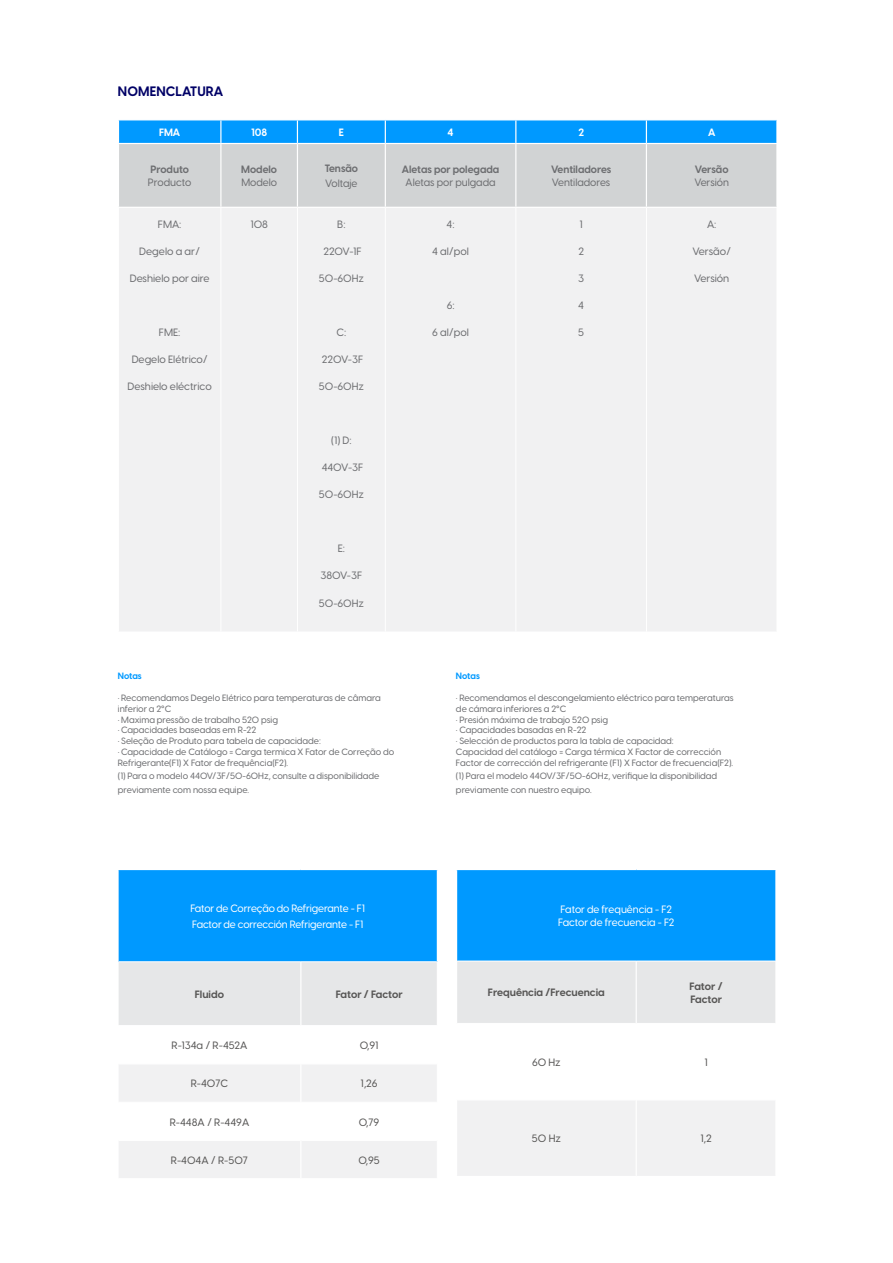
<style>
.page{position:relative;width:893px;height:1263px;background:#fff}
.page>*{position:absolute;margin:0;border:0;box-sizing:border-box;transform-origin:0 0}
.t1{font:700 13.5px "Visby CF";letter-spacing:.01em;color:#006}
.t2{font:500 10.5px "Visby CF";color:#6d6e71}
.t3{font:500 10.5px "Visby CF";letter-spacing:-.01em;color:#fff}
.t4{font:500 10.5px "Visby CF";color:#575655}
.t5{font:700 10.5px "Visby CF";color:#6d6e71}
.t6{font:700 10.5px "Visby CF";color:#575655}
.t7{font:700 10.5px "Visby CF";color:#fff}
.t8{font:500 9px/10.8px "Visby CF";color:#6d6e71}
.t9{font:700 9px "Visby CF";color:#09f}
</style>
<div class="page">
<div style="left:119px;top:208px;width:657px;height:423px;background:#f1f1f2"></div>
<div style="left:222px;top:208px;width:424px;height:423px;background:#f1f1f2"></div>
<hr style="left:221px;top:208px;width:1px;height:423px;background:#fff">
<hr style="left:297px;top:208px;width:1px;height:423px;background:#fff">
<hr style="left:385px;top:208px;width:1px;height:423px;background:#fff">
<hr style="left:516px;top:208px;width:1px;height:423px;background:#fff">
<hr style="left:646px;top:208px;width:1px;height:423px;background:#fff">
<svg style="left:119px;top:121px;width:658px;height:86px;background:#9ec6e0"></svg>
<div style="left:457px;top:869px;width:319px;height:92px;background:#09f"></div>
<svg style="left:457px;top:962px;width:318px;height:214px"></svg>
<hr style="left:457px;top:1023px;width:179px;height:1px;background:#fff">
<hr style="left:637px;top:1023px;width:138px;height:1px;background:#fff">
<hr style="left:457px;top:1100px;width:179px;height:1px;background:#fff">
<hr style="left:637px;top:1100px;width:138px;height:1px;background:#fff">
<hr style="left:456px;top:869px;width:180px;height:1px;background:#fff">
<hr style="left:636px;top:869px;width:140px;height:1px;background:#fff">
<hr style="left:636px;top:961px;width:1px;height:62px;background:#fff">
<hr style="left:636px;top:1023px;width:1px;height:77px;background:#fff">
<hr style="left:636px;top:1100px;width:1px;height:76px;background:#fff">
<hr style="left:775px;top:870px;width:1px;height:91px;background:#fff">
<div style="left:118px;top:869px;width:319px;height:93px;background:#09f"></div>
<svg style="left:119px;top:962px;width:318px;height:216px"></svg>
<hr style="left:119px;top:961px;width:182px;height:1px;background:#fff">
<hr style="left:301px;top:961px;width:136px;height:1px;background:#fff">
<hr style="left:119px;top:1064px;width:181px;height:1px;background:#fff">
<hr style="left:301px;top:1064px;width:136px;height:1px;background:#fff">
<hr style="left:119px;top:1102px;width:181px;height:1px;background:#fff">
<hr style="left:301px;top:1102px;width:136px;height:1px;background:#fff">
<hr style="left:119px;top:1140px;width:181px;height:1px;background:#fff">
<hr style="left:301px;top:1140px;width:136px;height:1px;background:#fff">
<hr style="left:117px;top:1025px;width:184px;height:1px;background:#fff">
<hr style="left:301px;top:1025px;width:137px;height:1px;background:#fff">
<hr style="left:117px;top:869px;width:184px;height:1px;background:#fff">
<hr style="left:117px;top:870px;width:2px;height:92px;background:#fff">
<hr style="left:301px;top:869px;width:137px;height:1px;background:#fff">
<hr style="left:300px;top:1026px;width:1px;height:38px;background:#fff">
<hr style="left:300px;top:1064px;width:1px;height:38px;background:#fff">
<hr style="left:300px;top:1102px;width:1px;height:38px;background:#fff">
<hr style="left:300px;top:1140px;width:1px;height:38px;background:#fff">
<hr style="left:300px;top:962px;width:1px;height:63px;background:#fff">
<p class="t1" style="left:118px;top:82px;width:107px">NOMENCLATURA</p>
<p class="t7" style="left:159px;top:125px;width:23px">FMA</p>
<p class="t7" style="left:251px;top:125px;width:18px">108</p>
<p class="t7" style="left:339px;top:125px;width:7px">E</p>
<p class="t7" style="left:448px;top:125px;width:7px">4</p>
<p class="t7" style="left:578px;top:125px;width:7px">2</p>
<p class="t7" style="left:708px;top:125px;width:9px">A</p>
<p class="t5" style="left:150px;top:163px;width:40px">Produto</p>
<p class="t2" style="left:148px;top:176px;width:45px">Producto</p>
<p class="t5" style="left:325px;top:162px;width:35px">Tensão</p>
<p class="t2" style="left:325px;top:177px;width:34px">Voltaje</p>
<p class="t5" style="left:695px;top:163px;width:35px">Versão</p>
<p class="t2" style="left:694px;top:176px;width:36px">Versión</p>
<p class="t5" style="left:241px;top:163px;width:37px">Modelo</p>
<p class="t2" style="left:241px;top:176px;width:37px">Modelo</p>
<p class="t5" style="left:402px;top:163px;width:99px">Aletas por polegada</p>
<p class="t2" style="left:406px;top:176px;width:91px">Aletas por pulgada</p>
<p class="t5" style="left:551px;top:163px;width:62px">Ventiladores</p>
<p class="t2" style="left:552px;top:176px;width:60px">Ventiladores</p>
<p class="t2" style="left:158px;top:218px;width:25px">FMA:</p>
<p class="t2" style="left:139px;top:245px;width:62px">Degelo a ar/</p>
<p class="t2" style="left:130px;top:272px;width:81px">Deshielo por aire</p>
<p class="t2" style="left:159px;top:326px;width:23px">FME:</p>
<p class="t2" style="left:132px;top:353px;width:78px">Degelo Elétrico/</p>
<p class="t2" style="left:128px;top:380px;width:86px">Deshielo eléctrico</p>
<p class="t2" style="left:250px;top:218px;width:19px">108</p>
<p class="t2" style="left:337px;top:218px;width:10px">B:</p>
<p class="t2" style="left:323px;top:245px;width:40px">220V-1F</p>
<p class="t2" style="left:319px;top:272px;width:47px">50-60Hz</p>
<p class="t2" style="left:336px;top:326px;width:11px">C:</p>
<p class="t2" style="left:322px;top:353px;width:43px">220V-3F</p>
<p class="t2" style="left:319px;top:380px;width:47px">50-60Hz</p>
<p class="t2" style="left:331px;top:434px;width:22px">(1) D:</p>
<p class="t2" style="left:322px;top:461px;width:43px">440V-3F</p>
<p class="t2" style="left:319px;top:488px;width:47px">50-60Hz</p>
<p class="t2" style="left:338px;top:542px;width:9px">E:</p>
<p class="t2" style="left:321px;top:569px;width:43px">380V-3F</p>
<p class="t2" style="left:319px;top:596px;width:47px">50-60Hz</p>
<p class="t9" style="left:118px;top:670px;width:25px">Notas</p>
<p class="t8" style="left:118px;top:692px;width:265px">• Recomendamos Degelo Elétrico para temperaturas de câmara inferior a 2°C</p>
<p class="t8" style="left:118px;top:714px;width:162px">• Maxima pressão de trabalho 520 psig</p>
<p class="t8" style="left:118px;top:725px;width:140px">• Capacidades baseadas em R-22</p>
<p class="t8" style="left:118px;top:735px;width:205px">• Seleção de Produto para tabela de capacidade:</p>
<p class="t8" style="left:118px;top:746px;width:278px">• Capacidade de Catálogo = Carga termica X Fator de Correção do<br>Refrigerante(F1) X Fator de frequência(F2).</p>
<p class="t8" style="left:118px;top:769px;width:263px;line-height:13.5px">(1) Para o modelo 440V/3F/50-60Hz, consulte a disponibilidade previamente com nossa equipe.</p>
<p class="t2" style="left:447px;top:218px;width:9px">4:</p>
<p class="t2" style="left:432px;top:245px;width:38px">4 al/pol</p>
<p class="t2" style="left:447px;top:299px;width:9px">6:</p>
<p class="t2" style="left:432px;top:326px;width:38px">6 al/pol</p>
<p class="t2" style="left:579px;top:218px;width:5px">1</p>
<p class="t2" style="left:578px;top:245px;width:7px">2</p>
<p class="t2" style="left:578px;top:272px;width:7px">3</p>
<p class="t2" style="left:578px;top:299px;width:7px">4</p>
<p class="t2" style="left:578px;top:326px;width:7px">5</p>
<p class="t2" style="left:707px;top:218px;width:11px">A:</p>
<p class="t2" style="left:692px;top:245px;width:40px">Versão/</p>
<p class="t2" style="left:694px;top:272px;width:37px">Versión</p>
<p class="t9" style="left:456px;top:670px;width:25px">Notas</p>
<p class="t8" style="left:456px;top:692px;width:279px">• Recomendamos el descongelamiento eléctrico para temperaturas de cámara inferiores a 2°C</p>
<p class="t8" style="left:456px;top:714px;width:154px">• Presión máxima de trabajo 520 psig</p>
<p class="t8" style="left:456px;top:725px;width:132px">• Capacidades basadas en R-22</p>
<p class="t8" style="left:456px;top:735px;width:219px">• Selección de productos para la tabla de capacidad:</p>
<p class="t8" style="left:456px;top:746px;width:279px">Capacidad del catálogo = Carga térmica X Factor de corrección<br>Factor de corrección del refrigerante (F1) X Factor de frecuencia(F2).</p>
<p class="t8" style="left:456px;top:769px;width:263px;line-height:13.5px">(1) Para el modelo 440V/3F/50-60Hz, verifique la disponibilidad previamente con nuestro equipo.</p>
<p class="t3" style="left:190px;top:902px;width:176px">Fator de Correção do Refrigerante - F1</p>
<p class="t3" style="left:192px;top:918px;width:173px">Factor de corrección Refrigerante - F1</p>
<p class="t6" style="left:195px;top:987px;width:31px">Fluido</p>
<p class="t6" style="left:336px;top:987px;width:68px">Fator / Factor</p>
<p class="t4" style="left:171px;top:1039px;width:78px">R-134a / R-452A</p>
<p class="t4" style="left:360px;top:1039px;width:20px">0,91</p>
<p class="t4" style="left:191px;top:1077px;width:39px">R-407C</p>
<p class="t4" style="left:361px;top:1077px;width:18px">1,26</p>
<p class="t4" style="left:170px;top:1115px;width:81px">R-448A / R-449A</p>
<p class="t4" style="left:359px;top:1115px;width:22px">0,79</p>
<p class="t4" style="left:171px;top:1153px;width:79px">R-404A / R-507</p>
<p class="t4" style="left:358px;top:1153px;width:23px">0,95</p>
<p class="t3" style="left:561px;top:903px;width:113px">Fator de frequência - F2</p>
<p class="t3" style="left:558px;top:916px;width:118px">Factor de frecuencia - F2</p>
<p class="t6" style="left:488px;top:986px;width:118px">Frequência /Frecuencia</p>
<p class="t6" style="left:689px;top:980px;width:35px">Fator /</p>
<p class="t6" style="left:690px;top:992px;width:33px">Factor</p>
<p class="t4" style="left:532px;top:1056px;width:30px">60 Hz</p>
<p class="t4" style="left:704px;top:1056px;width:5px">1</p>
<p class="t4" style="left:532px;top:1132px;width:30px">50 Hz</p>
<p class="t4" style="left:700px;top:1132px;width:13px">1,2</p>
</div>
